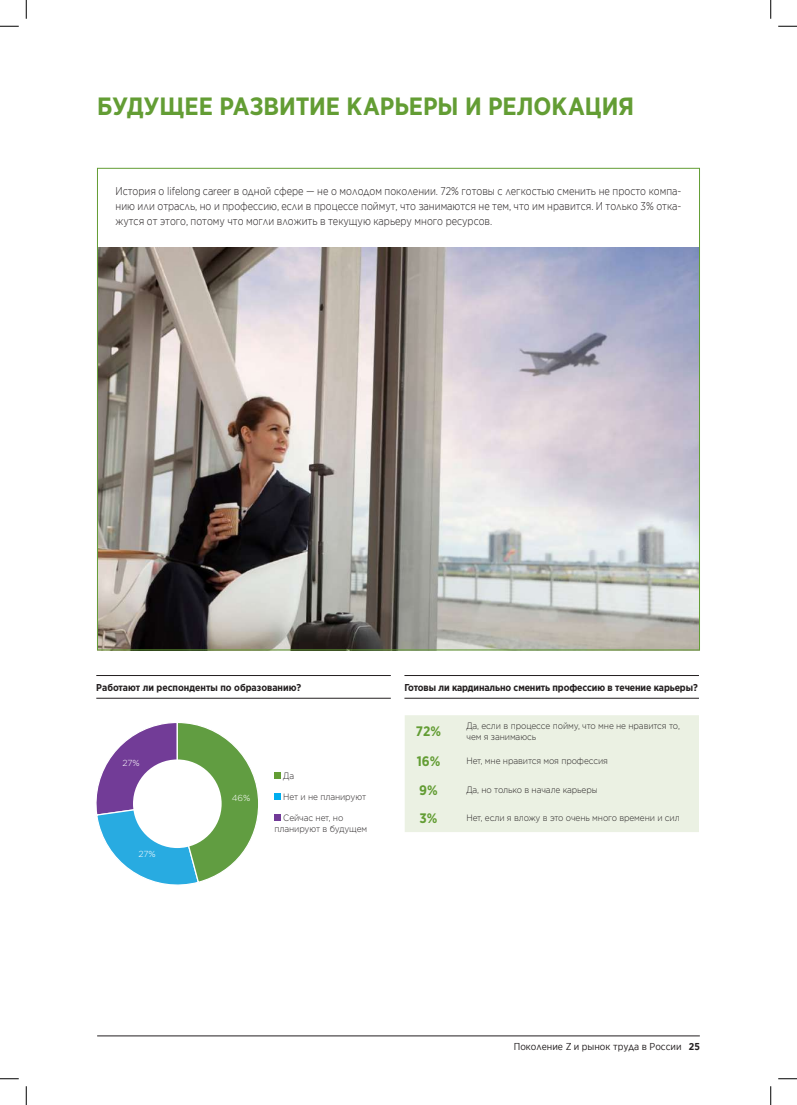
<style>
.page{position:relative;width:797px;height:1105px;background:#fff}
.page>*{position:absolute;margin:0;border:0;box-sizing:border-box;transform-origin:0 0}
.t1{font:700 25px "Gotham Pro Narrow";color:#639d34}
.t2{font:700 13.75px "Gotham Pro Narrow";color:#639d34}
.t3{font:300 11.25px/15px "Gotham Narrow";color:#231f20;text-align:justify;scale:.95 1}
.t4{font:700 10px "Gotham Pro Narrow";letter-spacing:-.01em;color:#231f20}
.t5{font:10px "Gotham Narrow";color:#231f20}
.t6{font:300 9.12px/10.5px "Gotham Pro";letter-spacing:-.01em;color:#231f20;scale:.9 1}
.t7{font:300 8.75px "Gotham Pro";color:#fff}
.s1{font-weight:700}
</style>
<div class="page">
<hr style="left:97px;top:1035px;width:602px;height:1px;background:#231f20">
<hr style="left:96px;top:675px;width:295px;height:1px;background:#231f20">
<hr style="left:96px;top:698px;width:295px;height:1px;background:#231f20">
<hr style="left:404px;top:675px;width:295px;height:1px;background:#231f20">
<hr style="left:404px;top:698px;width:295px;height:1px;background:#231f20">
<div style="left:274px;top:772px;width:7px;height:6px;background:#639d34"></div>
<div style="left:274px;top:793px;width:7px;height:6px;background:#00aeef"></div>
<div style="left:274px;top:814px;width:7px;height:7px;background:#713a97"></div>
<svg style="left:96px;top:723px;width:162px;height:162px"></svg>
<div style="left:133px;top:759px;width:89px;height:89px;background:#fff;border-radius:50%"></div>
<div style="left:405px;top:715px;width:294px;height:117px;background:#ebf1e3"></div>
<img style="left:99px;top:247px;width:598px;height:401px">
<svg style="left:0;top:25px;width:19px;height:2px"></svg>
<svg style="left:778px;top:25px;width:19px;height:2px"></svg>
<svg style="left:0;top:1078px;width:19px;height:1px"></svg>
<svg style="left:778px;top:1078px;width:19px;height:1px"></svg>
<svg style="left:25px;top:0;width:2px;height:19px"></svg>
<svg style="left:25px;top:1086px;width:2px;height:19px"></svg>
<svg style="left:770px;top:0;width:1px;height:19px"></svg>
<svg style="left:770px;top:1086px;width:1px;height:19px"></svg>
<h1 class="t1" style="left:97px;top:91px;width:538px">БУДУЩЕЕ РАЗВИТИЕ КАРЬЕРЫ И РЕЛОКАЦИЯ</h1>
<p class="t3" style="left:115px;top:184px;width:597px">История о lifelong career в одной сфере — не о молодом поколении. 72% готовы с легкостью сменить не просто компа&shy;нию или отрасль, но и профессию, если в процессе поймут, что занимаются не тем, что им нравится. И только 3% отка&shy;жутся от этого, потому что могли вложить в текущую карьеру много ресурсов.</p>
<p class="t4" style="left:96px;top:681px;width:206px">Работают ли респонденты по образованию?</p>
<p class="t4" style="left:404px;top:681px;width:295px">Готовы ли кардинально сменить профессию в течение карьеры?</p>
<p class="t7" style="left:123px;top:758px;width:19px">27%</p>
<p class="t7" style="left:139px;top:849px;width:19px">27%</p>
<p class="t7" style="left:232px;top:793px;width:20px">46%</p>
<p class="t6" style="left:283px;top:771px;width:14px">Да</p>
<p class="t6" style="left:283px;top:792px;width:94px">Нет и не планируют</p>
<p class="t6" style="left:274px;top:813px;width:105px;text-indent:9px">Сейчас нет, но планируют в будущем</p>
<p class="t2" style="left:416px;top:723px;width:27px">72%</p>
<p class="t6" style="left:466px;top:720px;width:239px;line-height:11.2px">Да, если в процессе пойму, что мне не нравится то, чем я занимаюсь</p>
<p class="t2" style="left:416px;top:753px;width:25px">16%</p>
<p class="t6" style="left:466px;top:756px;width:159px">Нет, мне нравится моя профессия</p>
<p class="t2" style="left:419px;top:782px;width:20px">9%</p>
<p class="t6" style="left:466px;top:784px;width:147px">Да, но только в начале карьеры</p>
<p class="t2" style="left:419px;top:810px;width:19px">3%</p>
<p class="t6" style="left:466px;top:813px;width:238px">Нет, если я вложу в это очень много времени и сил</p>
<p class="t5" style="left:514px;top:1041px;width:187px">Поколение Z и рынок труда в России <span class="s1">25</span></p>
</div>
